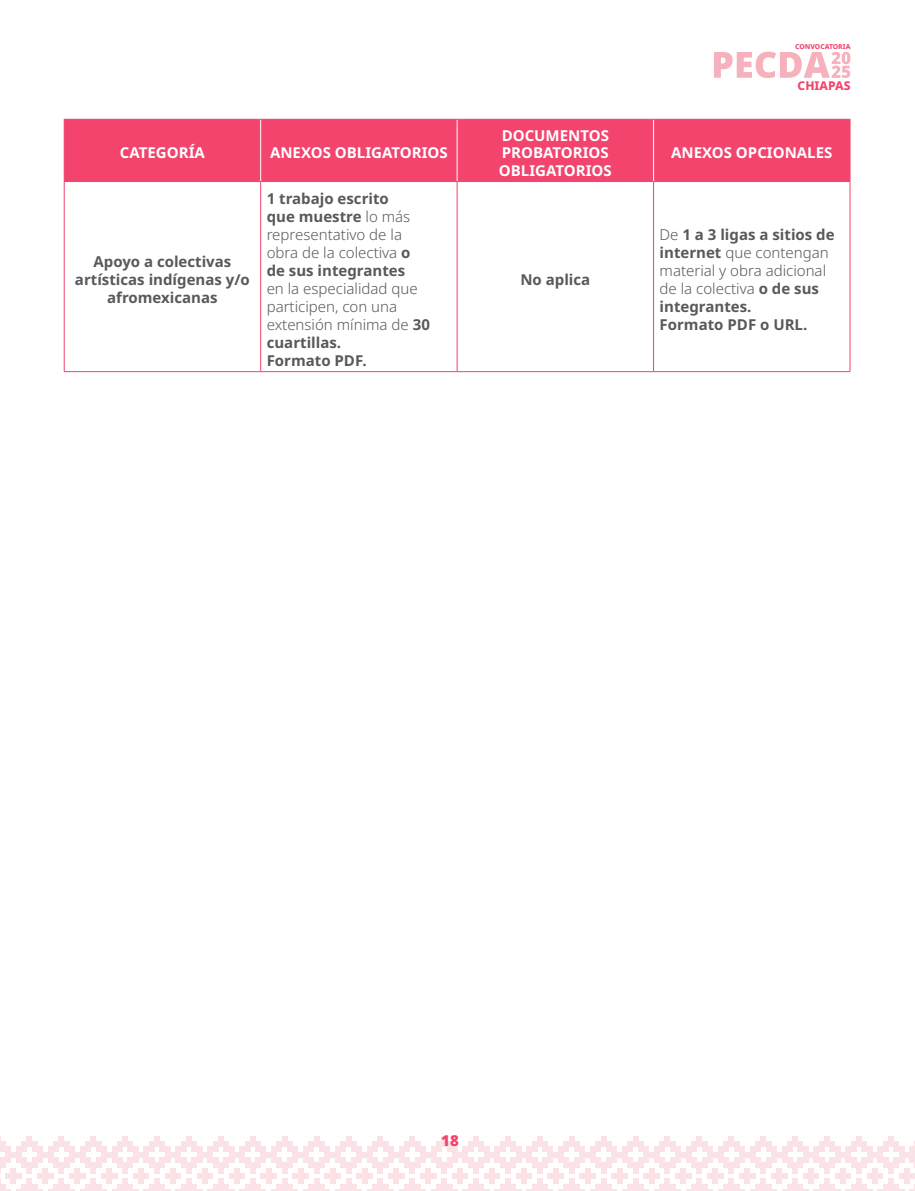
<style>
.page{position:relative;width:915px;height:1191px;background:#fff}
.page>*{position:absolute;margin:0;border:0;box-sizing:border-box;transform-origin:0 0}
.t1{font:700 15px/18px "Noto Sans";color:#58595b}
.t2{font:300 15px/18px "Noto Sans";color:#58595b}
.t3{font:700 15px/17.1px "Noto Sans";color:#fff}
.t4{font:900 15px "Noto Sans";color:#f2446d}
.t5{font:800 12px "Noto Sans";color:#f2446d}
.t6{font:800 6.75px "Noto Sans";color:#f2446d}
.s1{font-weight:300}
.s2{font-weight:700}
</style>
<div class="page">
<svg style="left:714px;top:52px;width:136px;height:26px"></svg>
<svg style="left:0;top:1136px;width:915px;height:55px"></svg>
<div style="left:65px;top:120px;width:784px;height:61px;background:#f2446d"></div>
<hr style="left:260px;top:119px;width:1px;height:62px;background:#fff">
<hr style="left:456px;top:119px;width:1px;height:62px;background:#fff">
<hr style="left:653px;top:119px;width:1px;height:62px;background:#fff">
<hr style="left:64px;top:182px;width:1px;height:189px;background:#f2446d">
<hr style="left:260px;top:182px;width:1px;height:189px;background:#f2446d">
<hr style="left:456px;top:182px;width:1px;height:189px;background:#f2446d">
<hr style="left:653px;top:182px;width:1px;height:189px;background:#f2446d">
<hr style="left:849px;top:182px;width:1px;height:189px;background:#f2446d">
<hr style="left:64px;top:371px;width:196px;height:1px;background:#f2446d">
<hr style="left:260px;top:371px;width:197px;height:1px;background:#f2446d">
<hr style="left:457px;top:371px;width:196px;height:1px;background:#f2446d">
<hr style="left:653px;top:371px;width:196px;height:1px;background:#f2446d">
<hr style="left:64px;top:119px;width:1px;height:62px;background:#f2446d">
<hr style="left:64px;top:119px;width:196px;height:1px;background:#f2446d">
<hr style="left:260px;top:119px;width:197px;height:1px;background:#f2446d">
<hr style="left:457px;top:119px;width:196px;height:1px;background:#f2446d">
<hr style="left:653px;top:119px;width:197px;height:1px;background:#f2446d">
<hr style="left:849px;top:119px;width:1px;height:62px;background:#f2446d">
<hr style="left:64px;top:181px;width:196px;height:1px;background:#f2446d">
<hr style="left:260px;top:181px;width:197px;height:1px;background:#f2446d">
<hr style="left:457px;top:181px;width:196px;height:1px;background:#f2446d">
<hr style="left:653px;top:181px;width:196px;height:1px;background:#f2446d">
<p class="t3" style="left:120px;top:145px;width:86px">CATEGORÍA</p>
<p class="t3" style="left:270px;top:145px;width:179px">ANEXOS OBLIGATORIOS</p>
<p class="t1" style="left:75px;top:252px;width:176px;text-align:center">Apoyo a colectivas artísticas indígenas y/o afromexicanas</p>
<p class="t1" style="left:266px;top:189px;width:145px">1 trabajo escrito que muestre <span class="s1">lo más representativo de la obra de la colectiva</span> o de sus integrantes</p>
<p class="t2" style="left:266px;top:279px;width:165px">en la especialidad que participen, con una extensión mínima de <span class="s2">30 cuartillas.<br>Formato PDF.</span></p>
<p class="t3" style="left:498px;top:128px;width:114px">DOCUMENTOS<br>PROBATORIOS<br>OBLIGATORIOS</p>
<p class="t1" style="left:520px;top:270px;width:71px">No aplica</p>
<p class="t6" style="left:795px;top:42px;width:57px">CONVOCATORIA</p>
<p class="t5" style="left:797px;top:77px;width:54px">CHIAPAS</p>
<p class="t3" style="left:671px;top:145px;width:163px">ANEXOS OPCIONALES</p>
<p class="t1" style="left:659px;top:225px;width:176px"><span class="s1">De</span> 1 a 3 ligas a sitios de internet <span class="s1">que contengan material y obra adicional de la colectiva</span> o de sus integrantes.<br>Formato PDF o URL.</p>
<p class="t4" style="left:441px;top:1129px;width:19px">18</p>
</div>
